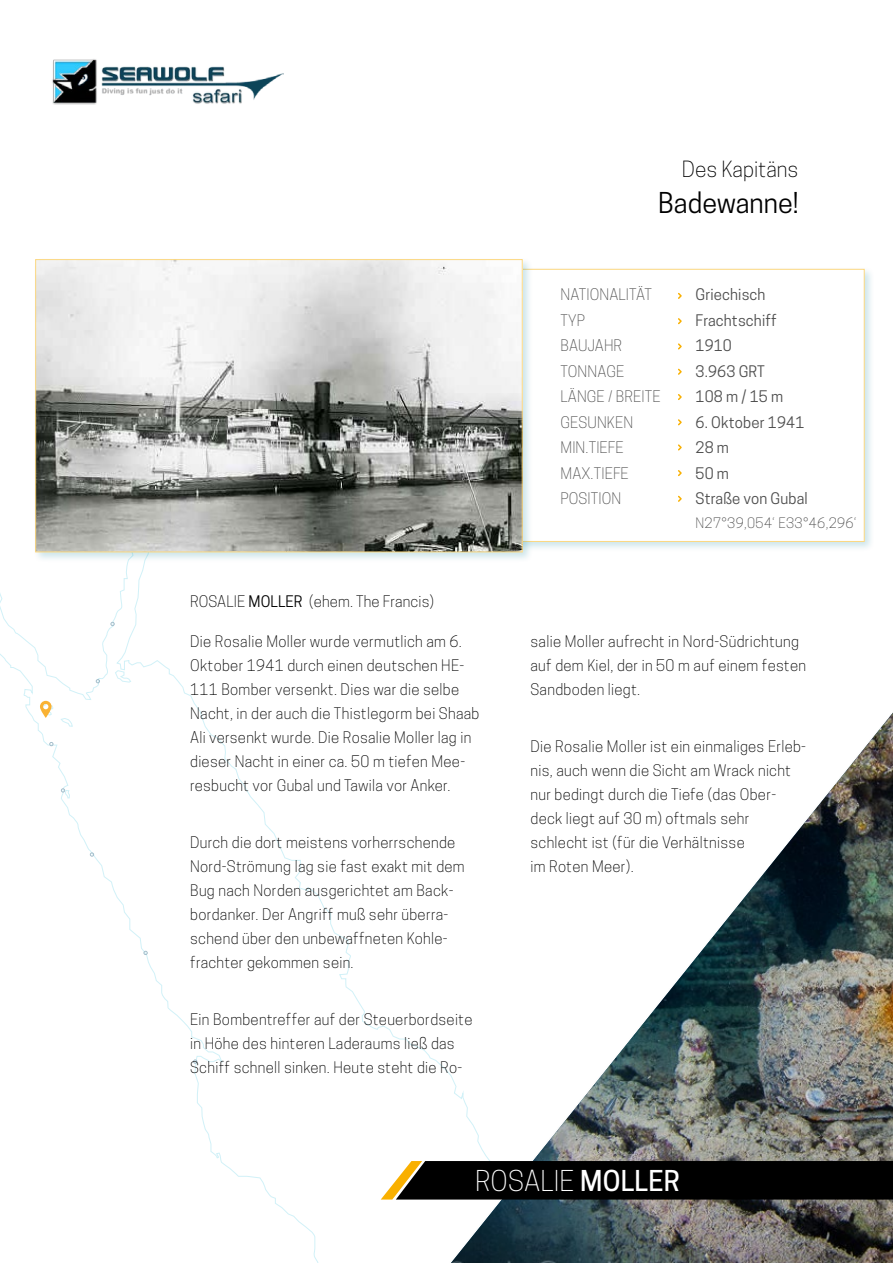
<style>
.page{position:relative;width:893px;height:1263px;background:#fff}
.page>*{position:absolute;margin:0;border:0;box-sizing:border-box;transform-origin:0 0}
.t1{font:300 27px "Cooper Hewitt";letter-spacing:.01em;color:#fff}
.t2{font:27px "Cooper Hewitt";color:#000}
.t3{font:300 21px "Cooper Hewitt";color:#000}
.t4{font:300 15px/24px "Cooper Hewitt";letter-spacing:.02em;color:#000}
.t5{font:300 15px "Cooper Hewitt";letter-spacing:.01em;color:#4d4d4d}
.t6{font:15px "Cooper Hewitt";letter-spacing:.01em;color:#4d4d4d}
.t7{font:300 13.5px "Cooper Hewitt";letter-spacing:.025em;color:#4d4d4d}
.s1{font-weight:400}
.s2{font-weight:500}
</style>
<div class="page">
<img style="left:52px;top:59px;width:231px;height:45px">
<svg style="left:0;top:563px;width:448px;height:700px"></svg>
<svg style="left:144px;top:951px;width:3px;height:4px"></svg>
<svg style="left:193px;top:1060px;width:4px;height:3px"></svg>
<svg style="left:90px;top:853px;width:4px;height:3px"></svg>
<svg style="left:61px;top:789px;width:4px;height:3px"></svg>
<svg style="left:50px;top:742px;width:3px;height:4px"></svg>
<svg style="left:96px;top:679px;width:4px;height:4px"></svg>
<svg style="left:111px;top:622px;width:3px;height:4px"></svg>
<img style="left:451px;top:713px;width:442px;height:550px">
<div style="left:381px;top:1161px;width:512px;height:38px;background:#000"></div>
<svg style="left:40px;top:701px;width:12px;height:17px"></svg>
<div style="left:509px;top:267px;width:366px;height:286px;background:#007f98;opacity:.2"></div>
<div style="left:511px;top:269px;width:353px;height:273px;background:#fff;border:1px solid #fcd880"></div>
<div style="left:33px;top:257px;width:500px;height:306px;background:#007f98;opacity:.2"></div>
<img style="left:37px;top:261px;width:483px;height:289px">
<div style="left:35px;top:259px;width:487px;height:293px;border:1px solid #fcd880"></div>
<svg style="left:678px;top:292px;width:4px;height:7px"></svg>
<svg style="left:678px;top:318px;width:4px;height:7px"></svg>
<svg style="left:678px;top:343px;width:4px;height:7px"></svg>
<svg style="left:678px;top:368px;width:4px;height:7px"></svg>
<svg style="left:678px;top:394px;width:4px;height:6px"></svg>
<svg style="left:678px;top:419px;width:4px;height:7px"></svg>
<svg style="left:678px;top:470px;width:4px;height:7px"></svg>
<svg style="left:678px;top:495px;width:4px;height:7px"></svg>
<svg style="left:678px;top:444px;width:4px;height:7px"></svg>
<h2 class="t3" style="left:682px;top:156px;width:118px">Des Kapitäns</h2>
<h1 class="t2" style="left:658px;top:187px;width:142px">Badewanne!</h1>
<p class="t4" style="left:190px;top:589px;width:245px">ROSALIE <span class="s1">MOLLER</span> (ehem. The Francis)</p>
<p class="t4" style="left:190px;top:630px;width:291px">Die Rosalie Moller wurde vermutlich am 6.<br>Oktober 1941 durch einen deutschen HE-111 Bomber versenkt. Dies war die selbe Nacht, in der auch die Thistlegorm bei Shaab Ali versenkt wurde. Die Rosalie Moller lag in dieser Nacht in einer ca. 50 m tiefen Mee&shy;resbucht vor Gubal und Tawila vor Anker.</p>
<p class="t4" style="left:190px;top:831px;width:276px">Durch die dort meistens vorherrschende Nord-Strömung lag sie fast exakt mit dem Bug nach Norden ausgerichtet am Back&shy;bordanker. Der Angriff muß sehr überra&shy;schend über den unbewaffneten Kohle&shy;frachter gekommen sein.</p>
<p class="t4" style="left:190px;top:1008px;width:284px">Ein Bombentreffer auf der Steuerbordseite in Höhe des hinteren Laderaums ließ das<br>Schiff schnell sinken. Heute steht die Ro-</p>
<p class="t5" style="left:560px;top:286px;width:93px">NATIONALITÄT</p>
<p class="t6" style="left:695px;top:286px;width:72px">Griechisch</p>
<p class="t5" style="left:560px;top:311px;width:26px">TYP</p>
<p class="t6" style="left:695px;top:311px;width:83px">Frachtschiff</p>
<p class="t5" style="left:560px;top:337px;width:63px">BAUJAHR</p>
<p class="t6" style="left:695px;top:337px;width:38px">1910</p>
<p class="t5" style="left:560px;top:362px;width:65px">TONNAGE</p>
<p class="t6" style="left:695px;top:362px;width:71px">3.963 GRT</p>
<p class="t5" style="left:560px;top:388px;width:102px">LÄNGE / BREITE</p>
<p class="t6" style="left:695px;top:388px;width:89px">108 m / 15 m</p>
<p class="t5" style="left:560px;top:413px;width:74px">GESUNKEN</p>
<p class="t6" style="left:695px;top:413px;width:110px">6. Oktober 1941</p>
<p class="t5" style="left:560px;top:439px;width:65px">MIN.TIEFE</p>
<p class="t6" style="left:695px;top:439px;width:35px">28 m</p>
<p class="t5" style="left:560px;top:464px;width:70px">MAX.TIEFE</p>
<p class="t6" style="left:695px;top:464px;width:35px">50 m</p>
<p class="t5" style="left:560px;top:490px;width:62px">POSITION</p>
<p class="t6" style="left:695px;top:490px;width:114px">Straße von Gubal</p>
<p class="t7" style="left:695px;top:515px;width:163px">N27°39,054‘ E33°46,296‘</p>
<p class="t4" style="left:530px;top:630px;width:277px">salie Moller aufrecht in Nord-Südrichtung auf dem Kiel, der in 50 m auf einem festen<br>Sandboden liegt.</p>
<p class="t4" style="left:530px;top:735px;width:277px">Die Rosalie Moller ist ein einmaliges Erleb&shy;nis, auch wenn die Sicht am Wrack nicht nur bedingt durch die Tiefe (das Ober&shy;deck liegt auf 30 m) oftmals sehr schlecht ist (für die Verhältnisse<br>im Roten Meer).</p>
<h1 class="t1" style="left:475px;top:1165px;width:206px">ROSALIE <span class="s2">MOLLER</span></h1>
</div>
